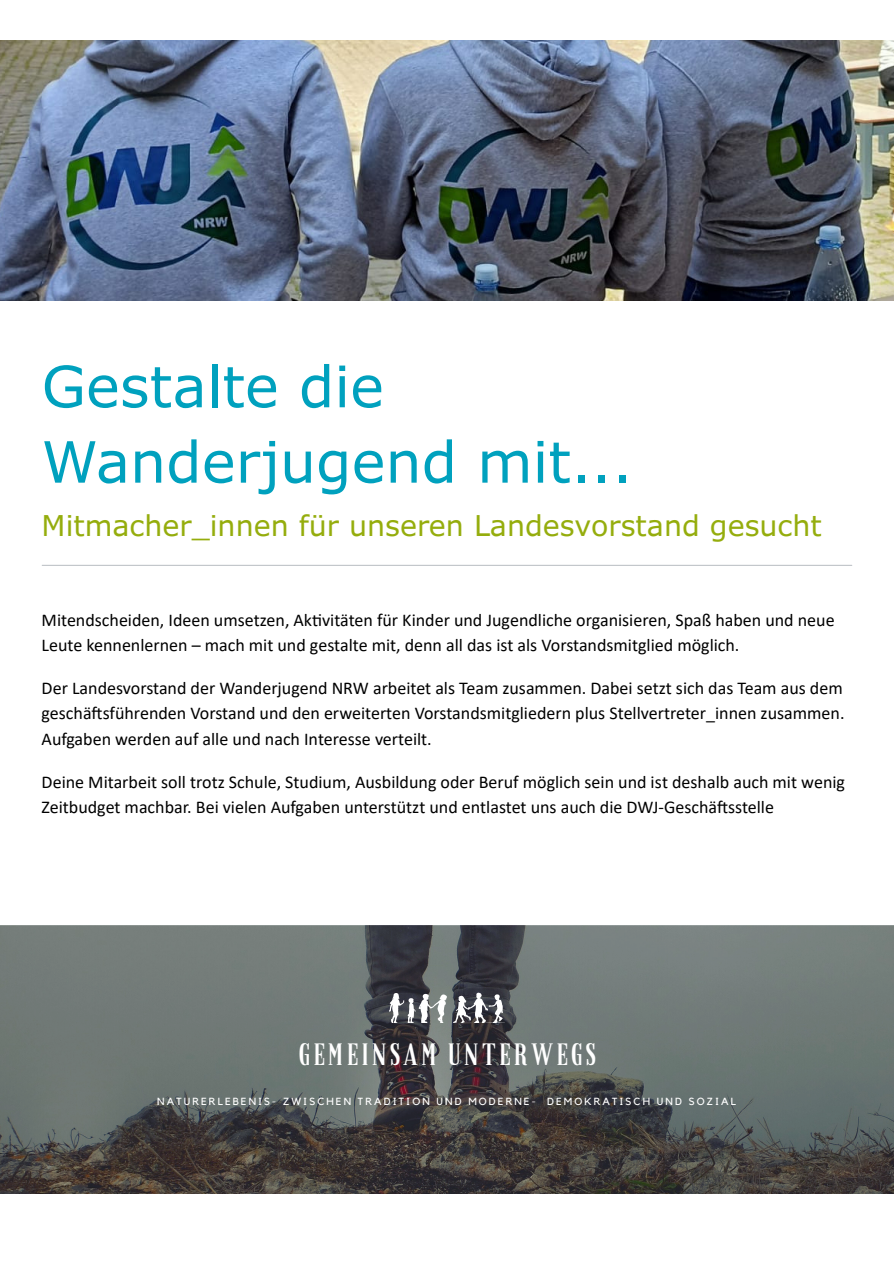
<style>
.page{position:relative;width:894px;height:1263px;background:#fff}
.page>*{position:absolute;margin:0;border:0;box-sizing:border-box;transform-origin:0 0}
.t1{font:57px "Verdana Pro";color:#00a1be}
.t2{font:30.3px "Granaina limpia";letter-spacing:.1em;color:#fff}
.t3{font:28.5px "Verdana Pro";color:#95ad0d}
.t4{font:18px/25.3px "Calibri";color:#000}
.t5{font:10.35px "Kollektif";letter-spacing:.2em;color:#fff}
</style>
<div class="page">
<img style="left:0;top:40px;width:893px;height:260px">
<hr style="left:42px;top:565px;width:809px;height:1px;background:#bfc3c8">
<img style="left:0;top:926px;width:893px;height:268px">
<svg style="left:389px;top:992px;width:115px;height:31px"></svg>
<h1 class="t1" style="left:42px;top:350px;width:344px">Gestalte die</h1>
<h1 class="t1" style="left:42px;top:425px;width:592px">Wanderjugend mit...</h1>
<h3 class="t3" style="left:42px;top:507px;width:781px">Mitmacher_innen für unseren Landesvorstand gesucht</h3>
<p class="t4" style="left:42px;top:608px;width:794px;line-height:25.8px">Mitendscheiden, Ideen umsetzen, Aktivitäten für Kinder und Jugendliche organisieren, Spaß haben und neue<br>Leute kennenlernen – mach mit und gestalte mit, denn all das ist als Vorstandsmitglied möglich.</p>
<p class="t4" style="left:42px;top:677px;width:804px;text-align:justify">Der Landesvorstand der Wanderjugend NRW arbeitet als Team zusammen. Dabei setzt sich das Team aus dem geschäftsführenden Vorstand und den erweiterten Vorstandsmitgliedern plus Stellvertreter_innen zusammen.<br>Aufgaben werden auf alle und nach Interesse verteilt.</p>
<p class="t4" style="left:42px;top:770px;width:804px;line-height:26px">Deine Mitarbeit soll trotz Schule, Studium, Ausbildung oder Beruf möglich sein und ist deshalb auch mit wenig<br>Zeitbudget machbar. Bei vielen Aufgaben unterstützt und entlastet uns auch die DWJ-Geschäftsstelle</p>
<p class="t2" style="left:299px;top:1042px;width:298px">GEMEINSAM UNTERWEGS</p>
<p class="t5" style="left:157px;top:1096px;width:580px">NATURERLEBENIS- ZWISCHEN TRADITION UND MODERNE- DEMOKRATISCH UND SOZIAL</p>
</div>
